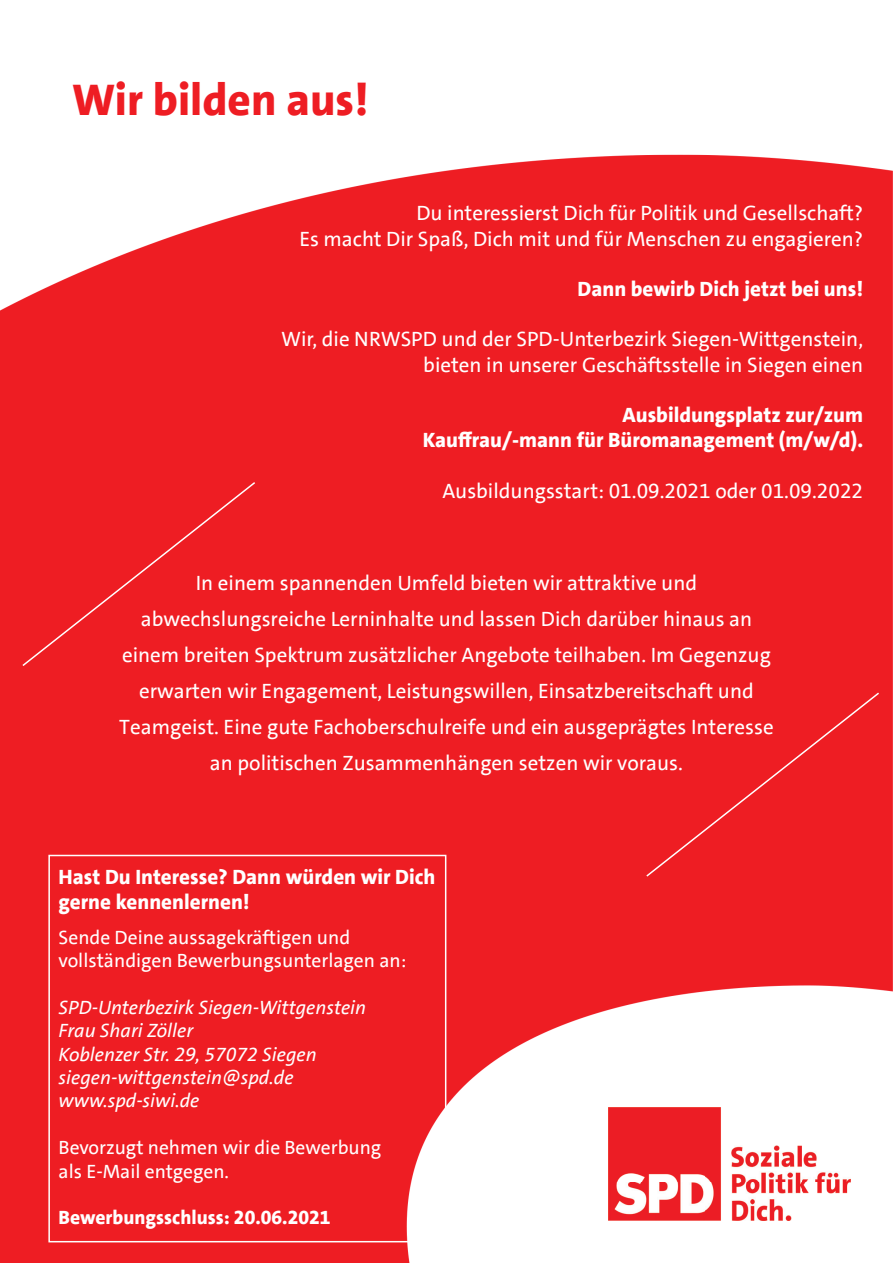
<style>
.page{position:relative;width:893px;height:1263px;background:#fff}
.page>*{position:absolute;margin:0;border:0;box-sizing:border-box;transform-origin:0 0}
.t1{font:800 45px "SPD The Sans";color:#ee1d23}
.t2{font:21px/36px "SPD The Sans";color:#fff;text-align:right}
.t3{font:800 21px/25.2px "SPD The Sans";color:#fff;text-align:right}
.t4{font:italic 19.5px/23.4px "SPD The Sans";color:#fff}
.t5{font:19.5px/23.4px "SPD The Sans";color:#fff}
.t6{font:800 19.5px "SPD The Sans";color:#fff}
</style>
<div class="page">
<img style="left:0;top:154px;width:893px;height:1109px">
<div style="left:48px;top:855px;width:398px;height:387px;border:2px solid #fff"></div>
<div style="left:21px;top:480px;width:236px;height:188px;background:#ee1d23"></div>
<div style="left:645px;top:691px;width:236px;height:187px;background:#ee1d23"></div>
<img style="left:609px;top:1108px;width:241px;height:112px">
<h1 class="t1" style="left:72px;top:71px;width:298px">Wir bilden aus!</h1>
<p class="t2" style="left:299px;top:201px;width:565px;line-height:25.2px">Du interessierst Dich für Politik und Gesellschaft?<br>Es macht Dir Spaß, Dich mit und für Menschen zu engagieren?</p>
<p class="t3" style="left:577px;top:276px;width:287px">Dann bewirb Dich jetzt bei uns!</p>
<p class="t2" style="left:281px;top:327px;width:583px;line-height:25.2px">Wir, die NRWSPD und der SPD-Unterbezirk Siegen-Wittgenstein, bieten in unserer Geschäftsstelle in Siegen einen</p>
<p class="t3" style="left:423px;top:402px;width:442px">Ausbildungsplatz zur/zum<br>Kauffrau/-mann für Büromanagement (m/w/d).</p>
<p class="t2" style="left:443px;top:473px;width:422px">Ausbildungsstart: 01.09.2021 oder 01.09.2022</p>
<p class="t2" style="left:119px;top:565px;width:656px;text-align:center">In einem spannenden Umfeld bieten wir attraktive und abwechslungsreiche Lerninhalte und lassen Dich darüber hinaus an einem breiten Spektrum zusätzlicher Angebote teilhaben. Im Gegenzug erwarten wir Engagement, Leistungswillen, Einsatzbereitschaft und Teamgeist. Eine gute Fachoberschulreife und ein ausgeprägtes Interesse an politischen Zusammenhängen setzen wir voraus.</p>
<p class="t3" style="left:59px;top:864px;width:378px;text-align:left">Hast Du Interesse? Dann würden wir Dich gerne kennenlernen!</p>
<p class="t5" style="left:59px;top:925px;width:349px">Sende Deine aussagekräftigen und vollständigen Bewerbungsunterlagen an:</p>
<p class="t4" style="left:59px;top:996px;width:309px">SPD-Unterbezirk Siegen-Wittgenstein<br>Frau Shari Zöller<br>Koblenzer Str. 29, 57072 Siegen siegen-wittgenstein@spd.de www.spd-siwi.de</p>
<p class="t5" style="left:59px;top:1136px;width:324px">Bevorzugt nehmen wir die Bewerbung als E-Mail entgegen.</p>
<p class="t6" style="left:59px;top:1205px;width:273px">Bewerbungsschluss: 20.06.2021</p>
</div>
